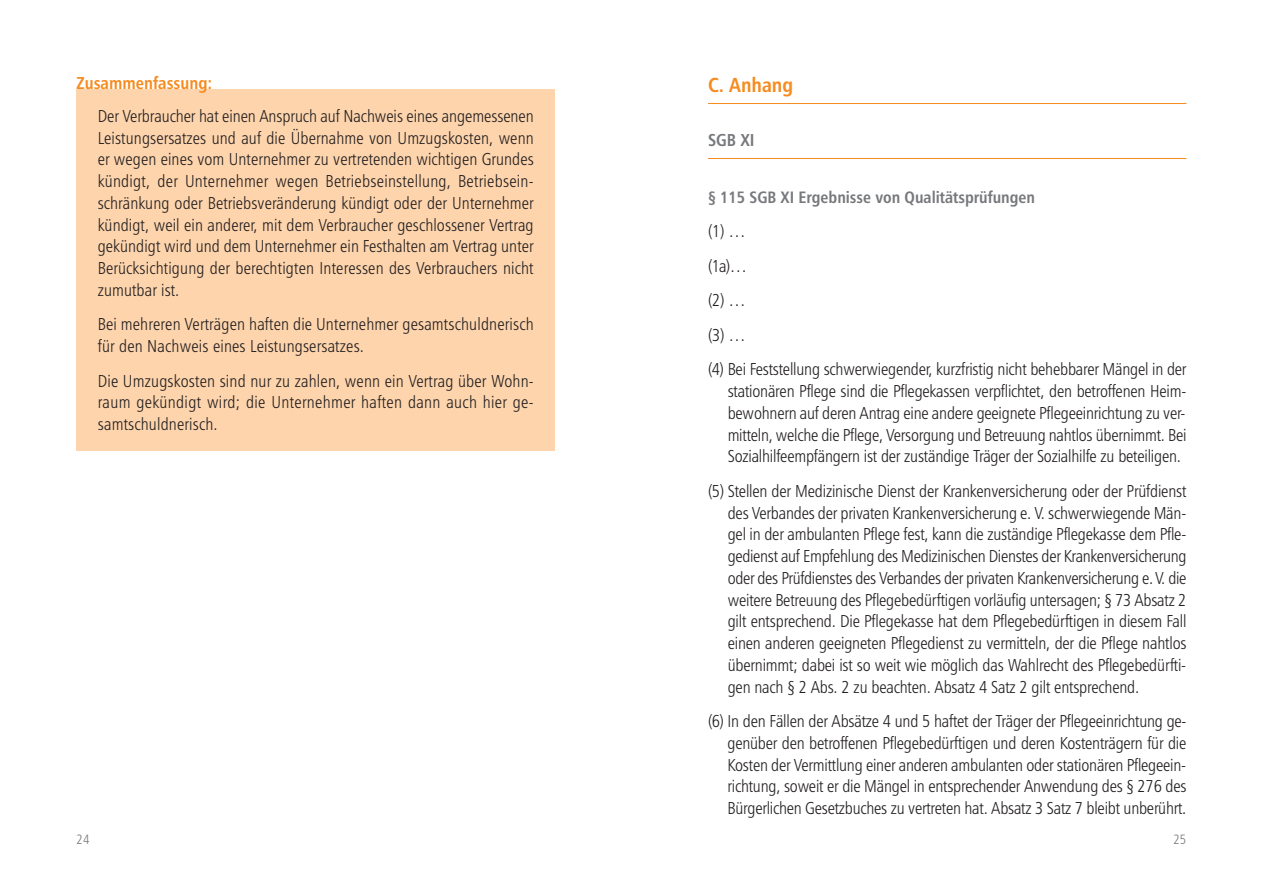
<style>
.page{position:relative;width:1263px;height:893px;background:#fff}
.page>*{position:absolute;margin:0;border:0;box-sizing:border-box;transform-origin:0 0}
.t1{font:20.25px "Humanist 777 BT Bold Condensed B";color:#f68b1f}
.t2{font:17.25px/21.8px "Humanist 777 BT Light Condensed B";letter-spacing:-.01em;color:#231f20;text-align:justify}
.t3{font:17.25px/21.8px "Humanist 777 BT Light Condensed B";letter-spacing:.01em;color:#231f20}
.t4{font:17.25px "Humanist 777 BT Bold Condensed B";color:#f68b1f}
.t5{font:17.25px "Humanist 777 BT Bold Condensed B";color:#76787b}
.t6{font:16.5px "Humanist 777 BT Bold Condensed B";color:#76787b}
.t7{font:13.5px "Humanist 777 BT Light Condensed B";color:#76787b}
</style>
<div class="page">
<div style="left:77px;top:89px;width:478px;height:362px;background:#fdd4ac"></div>
<hr style="left:708px;top:103px;width:478px;height:1px;background:#f68b1f">
<hr style="left:708px;top:158px;width:478px;height:1px;background:#f68b1f">
<p class="t4" style="left:77px;top:77px;width:137px">Zusammenfassung:</p>
<p class="t2" style="left:98px;top:106px;width:437px">Der Verbraucher hat einen Anspruch auf Nachweis eines angemessenen Leistungsersatzes und auf die Übernahme von Umzugskosten, wenn er wegen eines vom Unternehmer zu vertretenden wichtigen Grundes kündigt, der Unternehmer wegen Betriebseinstellung, Betriebsein&shy;schränkung oder Betriebsveränderung kündigt oder der Unternehmer kündigt, weil ein anderer, mit dem Verbraucher geschlossener Vertrag gekündigt wird und dem Unternehmer ein Festhalten am Vertrag unter Berücksichtigung der berechtigten Interessen des Verbrauchers nicht zumutbar ist.</p>
<p class="t3" style="left:98px;top:315px;width:437px">Bei mehreren Verträgen haften die Unternehmer gesamtschuldnerisch für den Nachweis eines Leistungsersatzes.</p>
<p class="t2" style="left:98px;top:371px;width:438px">Die Umzugskosten sind nur zu zahlen, wenn ein Vertrag über Wohn&shy;raum gekündigt wird; die Unternehmer haften dann auch hier ge&shy;samtschuldnerisch.</p>
<p class="t1" style="left:708px;top:77px;width:87px">C. Anhang</p>
<p class="t5" style="left:708px;top:134px;width:48px">SGB XI</p>
<p class="t6" style="left:708px;top:190px;width:329px">§ 115 SGB XI Ergebnisse von Qualitätsprüfungen</p>
<p class="t2" style="left:708px;top:215px;width:480px;line-height:34.5px;text-align:left">(1) …<br>(1a)…<br>(2) …<br>(3) …<br>(4) Bei Feststellung schwerwiegender, kurzfristig nicht behebbarer Mängel in der</p>
<p class="t2" style="left:728px;top:382px;width:460px">stationären Pflege sind die Pflegekassen verpflichtet, den betroffenen Heim&shy;bewohnern auf deren Antrag eine andere geeignete Pflegeeinrichtung zu ver&shy;mitteln, welche die Pflege, Versorgung und Betreuung nahtlos übernimmt. Bei Sozialhilfeempfängern ist der zuständige Träger der Sozialhilfe zu beteiligen.</p>
<p class="t2" style="left:728px;top:481px;width:460px;text-indent:-20px">(5) Stellen der Medizinische Dienst der Krankenversicherung oder der Prüfdienst des Verbandes der privaten Krankenversicherung e. V. schwerwiegende Män&shy;gel in der ambulanten Pflege fest, kann die zuständige Pflegekasse dem Pfle&shy;gedienst auf Empfehlung des Medizinischen Dienstes der Krankenversicherung oder des Prüfdienstes des Verbandes der privaten Krankenversicherung e.V. die weitere Betreuung des Pflegebedürftigen vorläufig untersagen; § 73 Absatz 2 gilt entsprechend. Die Pflegekasse hat dem Pflegebedürftigen in diesem Fall einen anderen geeigneten Pflegedienst zu vermitteln, der die Pflege nahtlos übernimmt; dabei ist so weit wie möglich das Wahlrecht des Pflegebedürfti&shy;gen nach § 2 Abs. 2 zu beachten. Absatz 4 Satz 2 gilt entsprechend.</p>
<p class="t2" style="left:727px;top:712px;width:460px;text-indent:-19px">(6) In den Fällen der Absätze 4 und 5 haftet der Träger der Pflegeeinrichtung ge&shy;genüber den betroffenen Pflegebedürftigen und deren Kostenträgern für die Kosten der Vermittlung einer anderen ambulanten oder stationären Pflegeein&shy;richtung, soweit er die Mängel in entsprechender Anwendung des § 276 des Bürgerlichen Gesetzbuches zu vertreten hat. Absatz 3 Satz 7 bleibt unberührt.</p>
<p class="t7" style="left:77px;top:833px;width:14px">24</p>
<p class="t7" style="left:1173px;top:833px;width:14px">25</p>
</div>
